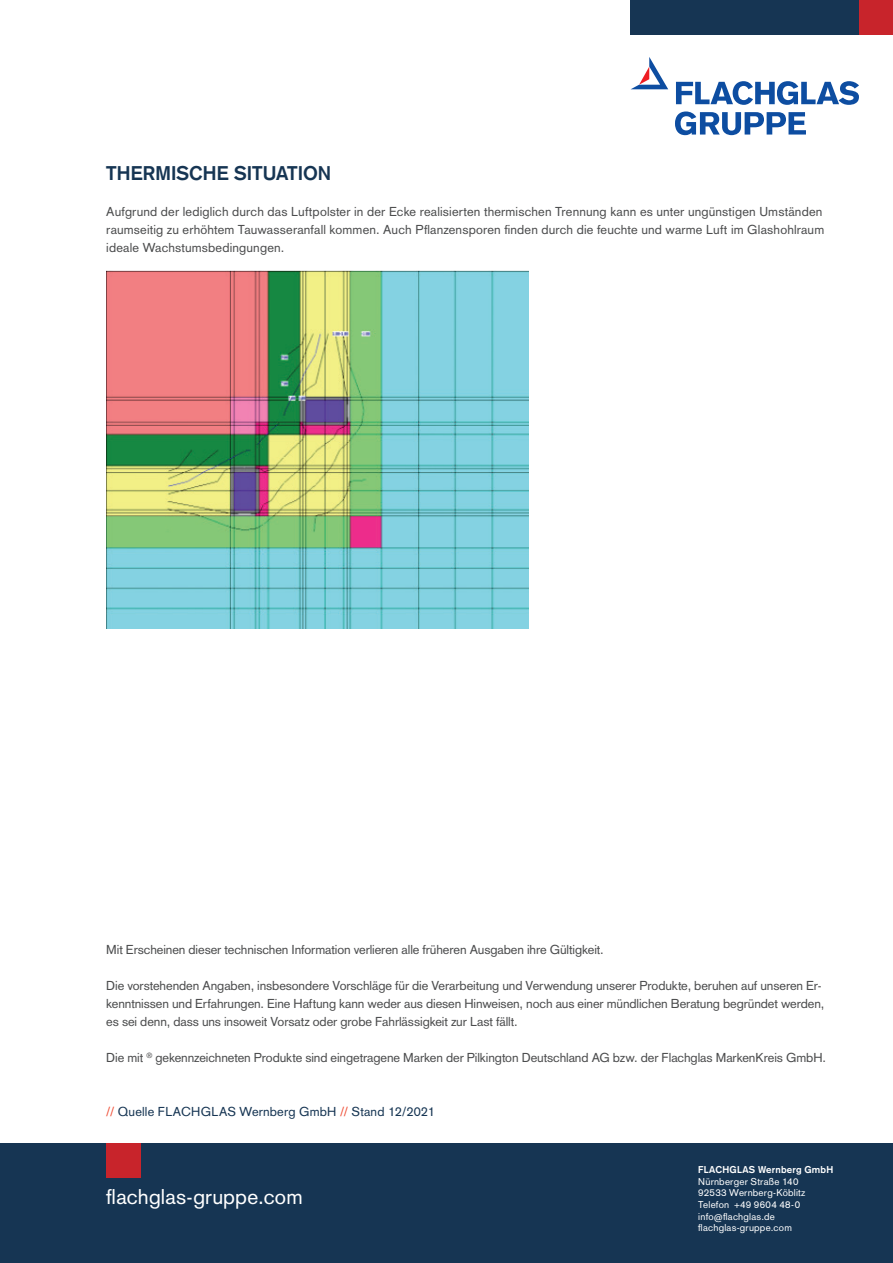
<style>
.page{position:relative;width:893px;height:1263px;background:#fff}
.page>*{position:absolute;margin:0;border:0;box-sizing:border-box;transform-origin:0 0}
.t1{font:21px "Basic Commercial LT Std";letter-spacing:.01em;color:#fff}
.t2{font:700 19.5px "Basic Commercial LT Std";letter-spacing:.005em;color:#163553}
.t3{font:12.75px/18px "Basic Commercial LT Std";letter-spacing:-.005em;color:#4b4c4d}
.t4{font:12.75px "Basic Commercial LT Std";letter-spacing:.015em;color:#163553}
.t5{font:9.75px/11.7px "Basic Commercial LT Std";letter-spacing:.02em;color:#fff}
.t6{font:700 9.75px "Basic Commercial LT Std";letter-spacing:.025em;color:#fff}
.s1{color:#ef4d35}
</style>
<div class="page">
<div style="left:0;top:1143px;width:893px;height:120px;background:#163553"></div>
<div style="left:631px;top:0;width:262px;height:34px;background:#163553"></div>
<div style="left:859px;top:0;width:34px;height:34px;background:#c8242b"></div>
<div style="left:106px;top:1143px;width:34px;height:34px;background:#c8242b"></div>
<svg style="left:676px;top:81px;width:183px;height:24px"></svg>
<svg style="left:675px;top:111px;width:131px;height:24px"></svg>
<svg style="left:631px;top:57px;width:37px;height:32px"></svg>
<img style="left:106px;top:270px;width:422px;height:358px">
<h2 class="t2" style="left:106px;top:162px;width:227px">THERMISCHE SITUATION</h2>
<p class="t3" style="left:106px;top:203px;width:719px">Aufgrund der lediglich durch das Luftpolster in der Ecke realisierten thermischen Trennung kann es unter ungünstigen Umständen raumseitig zu erhöhtem Tauwasseranfall kommen. Auch Pflanzensporen finden durch die feuchte und warme Luft im Glashohlraum ideale Wachstumsbedingungen.</p>
<p class="t3" style="left:106px;top:941px;width:499px">Mit Erscheinen dieser technischen Information verlieren alle früheren Ausgaben ihre Gültigkeit.</p>
<p class="t3" style="left:106px;top:977px;width:720px">Die vorstehenden Angaben, insbesondere Vorschläge für die Verarbeitung und Verwendung unserer Produkte, beruhen auf unseren Er&shy;kenntnissen und Erfahrungen. Eine Haftung kann weder aus diesen Hinweisen, noch aus einer mündlichen Beratung begründet werden, es sei denn, dass uns insoweit Vorsatz oder grobe Fahrlässigkeit zur Last fällt.</p>
<p class="t3" style="left:106px;top:1049px;width:721px">Die mit <sup>®</sup> gekennzeichneten Produkte sind eingetragene Marken der Pilkington Deutschland AG bzw. der Flachglas MarkenKreis GmbH.</p>
<p class="t4" style="left:106px;top:1104px;width:330px"><span class="s1">//</span> Quelle FLACHGLAS Wernberg GmbH <span class="s1">//</span> Stand 12/2021</p>
<h1 class="t1" style="left:106px;top:1184px;width:198px">flachglas-gruppe.com</h1>
<p class="t6" style="left:698px;top:1164px;width:137px">FLACHGLAS Wernberg GmbH</p>
<p class="t5" style="left:698px;top:1175px;width:109px">Nürnberger Straße 140<br>92533 Wernberg-Köblitz<br>Telefon +49 9604 48-0 info@flachglas.de flachglas-gruppe.com</p>
</div>
